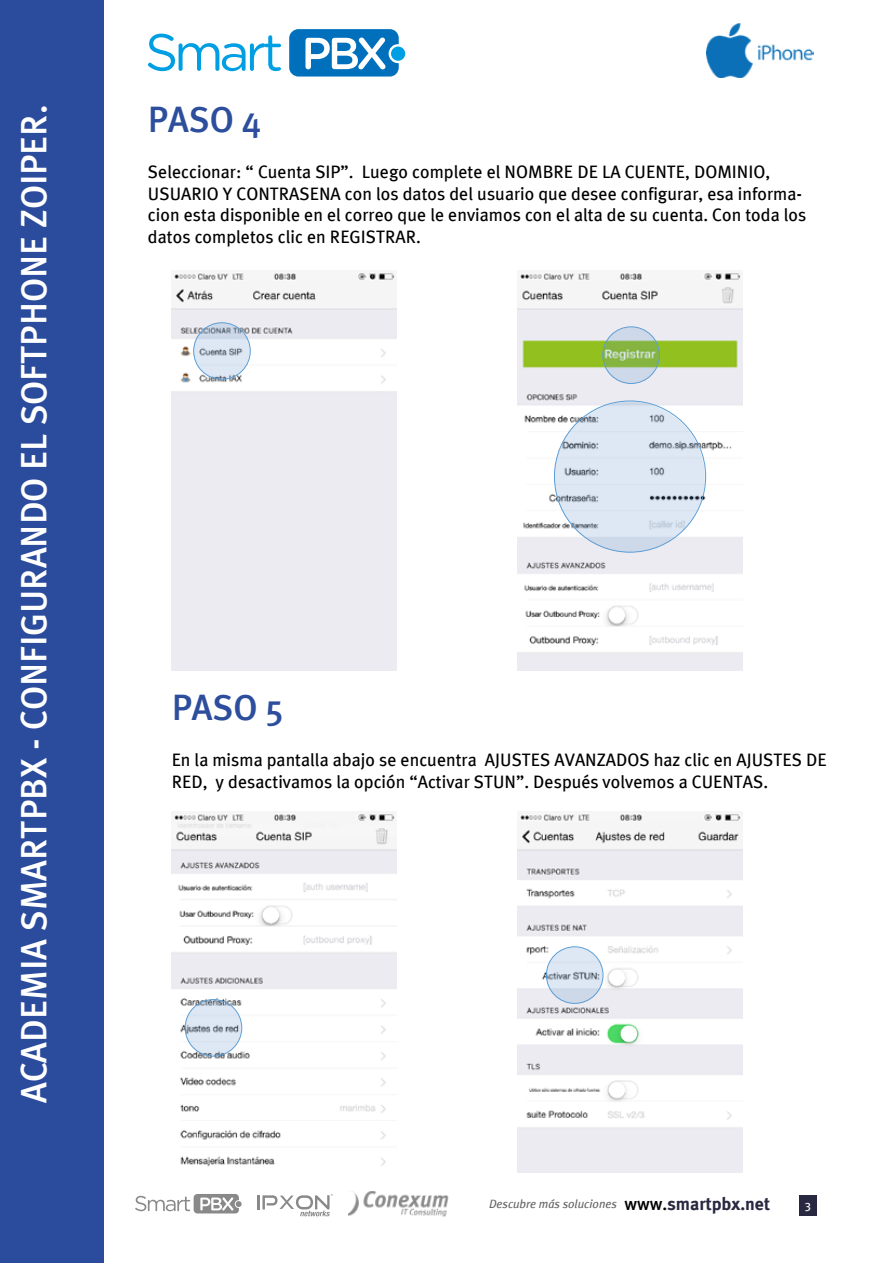
<style>
.page{position:relative;width:893px;height:1263px;background:#fff}
.page>*{position:absolute;margin:0;border:0;box-sizing:border-box;transform-origin:0 0}
.t1{font:500 36px "Meta Plus";color:#fff}
.t2{font:500 36px "Meta Plus";color:#2d4e9d}
.t3{font:18px/21.6px "Meta Plus";color:#000}
.t4{font:italic 12px "Meta Plus";color:#646363}
.t5{font:12px "Meta Plus";color:#fff}
.s1{font-weight:500;font-style:normal;font-size:18px;color:#000}
.s2{font-weight:700;font-style:normal;font-size:18px;color:#282840}
</style>
<div class="page">
<div style="left:799px;top:1195px;width:17px;height:20px;background:#282840"></div>
<hr style="left:257px;top:1195px;width:3px;height:14px;background:#898989">
<svg style="left:262px;top:1194px;width:71px;height:22px"></svg>
<img style="left:349px;top:1192px;width:100px;height:25px">
<svg style="left:135px;top:1194px;width:107px;height:19px"></svg>
<div style="left:0;top:0;width:103px;height:1263px;background:#2b4c9c"></div>
<svg style="left:148px;top:34px;width:133px;height:37px"></svg>
<svg style="left:289px;top:29px;width:110px;height:48px"></svg>
<div style="left:391px;top:47px;width:14px;height:14px;background:#009ee3;border-radius:50%"></div>
<img style="left:707px;top:23px;width:106px;height:55px">
<img style="left:172px;top:273px;width:225px;height:397px">
<img style="left:517px;top:273px;width:226px;height:397px">
<img style="left:172px;top:814px;width:225px;height:353px">
<img style="left:517px;top:814px;width:225px;height:358px">
<svg style="left:193px;top:323px;width:57px;height:56px;fill:#dce7f3"></svg>
<div style="left:193px;top:323px;width:57px;height:56px;border:1px solid #5c9ed6;border-radius:50%"></div>
<svg style="left:554px;top:402px;width:151px;height:150px;fill:#dde8f4"></svg>
<svg style="left:185px;top:1000px;width:57px;height:56px;fill:#dde8f4"></svg>
<div style="left:185px;top:999px;width:57px;height:57px;border:1px solid #5c9ed6;border-radius:50%"></div>
<svg style="left:546px;top:947px;width:57px;height:56px;fill:#dde8f4"></svg>
<div style="left:546px;top:946px;width:57px;height:57px;border:1px solid #5c9ed6;border-radius:50%"></div>
<svg style="left:603px;top:327px;width:56px;height:57px"></svg>
<div style="left:603px;top:327px;width:57px;height:57px;border:1px solid #5c9ed6;border-radius:50%"></div>
<h1 class="t1" style="left:13px;top:1103px;width:1000px;rotate:-90deg">ACADEMIA SMARTPBX - CONFIGURANDO EL SOFTPHONE ZOIPER.</h1>
<h1 class="t2" style="left:148px;top:99px;width:115px">PASO 4</h1>
<p class="t3" style="left:148px;top:161px;width:660px">Seleccionar: “ Cuenta SIP”. Luego complete el NOMBRE DE LA CUENTE, DOMINIO, USUARIO Y CONTRASENA con los datos del usuario que desee configurar, esa informa&shy;cion esta disponible en el correo que le enviamos con el alta de su cuenta. Con toda los datos completos clic en REGISTRAR.</p>
<h1 class="t2" style="left:172px;top:687px;width:114px">PASO 5</h1>
<p class="t3" style="left:172px;top:749px;width:657px">En la misma pantalla abajo se encuentra AJUSTES AVANZADOS haz clic en AJUSTES DE<br>RED, y desactivamos la opción “Activar STUN”. Después volvemos a CUENTAS.</p>
<p class="t4" style="left:489px;top:1197px;width:283px">Descubre más soluciones <span class="s1">www.</span><span class="s2">smartpbx.net</span></p>
<p class="t5" style="left:805px;top:1197px;width:8px">3</p>
</div>
